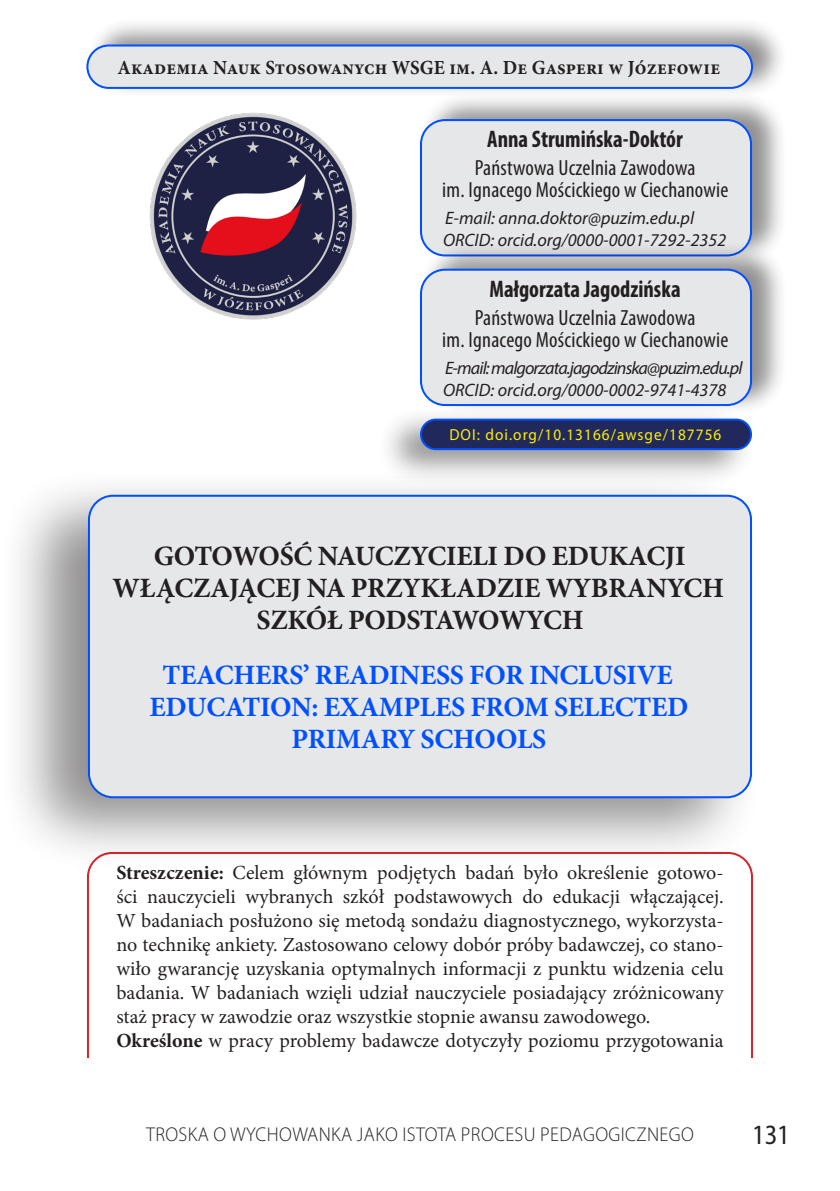
<style>
.page{position:relative;width:840px;height:1191px;background:#fff}
.page>*{position:absolute;margin:0;border:0;box-sizing:border-box;transform-origin:0 0}
.Tytuł_-ARTICLE_PL{font:700 28px/32px "Minion Pro";letter-spacing:-.01em;color:#231f20;text-align:center}
.Tytuł_-ARTICLE{font:700 28px/32px "Minion Pro";letter-spacing:-.01em;color:#0050ff;text-align:center}
.t1{font:semi-condensed 28px "Myriad Pro";color:#231f20;scale:.95 1}
.Ramka-Autor{font:700 condensed 24px "Myriad Pro";color:#231f20;scale:.95 1}
.Ramka-afiliacja{font:condensed 22px/22px "Myriad Pro";letter-spacing:.01em;color:#231f20;text-align:center}
.Abstarct_pol{font:20px/24px "Minion Pro";color:#231f20;text-align:justify}
.Pagina-dolna{font:700 20px "Minion Pro";letter-spacing:.01em;color:#231f20;scale:.95 1}
.t2{font:300 20px "Myriad Pro";letter-spacing:.02em;color:#231f20;scale:.95 1}
.Ramka-ORCID{font:italic 18px "Myriad Pro";color:#231f20}
.Ramka-email{font:italic 18px "Myriad Pro";letter-spacing:-.05em;color:#231f20}
.Ramka-email-2{font:italic 18px "Myriad Pro";color:#231f20}
.IC_-_Fiolet_numer{font:16px "Myriad Pro";letter-spacing:.07em;color:#fff101;scale:.95 1}
.s1{font-weight:700}
</style>
<div class="page">
<div style="left:86px;top:16px;width:702px;height:82px;background:#231f20;opacity:.5"></div>
<div style="left:87px;top:45px;width:664px;height:43px;background:#e6e7e9;border-radius:21px"></div>
<div style="left:86px;top:44px;width:666px;height:45px;border:2px solid #0050ff;border-radius:21px"></div>
<img style="left:149px;top:112px;width:208px;height:208px">
<div style="left:376px;top:405px;width:379px;height:82px;background:#231f20;opacity:.5"></div>
<div style="left:421px;top:419px;width:329px;height:30px;background:#21285c;border-radius:15px"></div>
<div style="left:420px;top:418px;width:331px;height:32px;border:2px solid #0050ff;border-radius:15px"></div>
<div style="left:0;top:467px;width:762px;height:405px;background:#231f20;opacity:.5"></div>
<div style="left:89px;top:496px;width:661px;height:301px;background:#e6e7e9;border-radius:24px"></div>
<div style="left:88px;top:495px;width:663px;height:303px;border:2px solid #0050ff;border-radius:24px"></div>
<div style="left:418px;top:91px;width:370px;height:175px;background:#231f20;opacity:.5"></div>
<div style="left:421px;top:120px;width:329px;height:135px;background:#e6e7e9;border-radius:24px"></div>
<div style="left:420px;top:119px;width:331px;height:137px;border:2px solid #0050ff;border-radius:24px"></div>
<div style="left:418px;top:240px;width:370px;height:175px;background:#231f20;opacity:.5"></div>
<div style="left:421px;top:270px;width:329px;height:135px;background:#e6e7e9;border-radius:24px"></div>
<div style="left:420px;top:269px;width:331px;height:137px;border:2px solid #0050ff;border-radius:24px"></div>
<svg style="left:86px;top:851px;width:667px;height:208px"></svg>
<p class="Pagina-dolna" style="left:117px;top:53px;width:635px">Akademia Nauk Stosowanych WSGE im. A. De Gasperi w Józefowie</p>
<p class="Ramka-Autor" style="left:487px;top:124px;width:207px">Anna Strumińska-Doktór</p>
<p class="Ramka-afiliacja" style="left:442px;top:157px;width:287px">Państwowa Uczelnia Zawodowa<br>im. Ignacego Mościckiego w Ciechanowie</p>
<p class="Ramka-email-2" style="left:445px;top:207px;width:250px">E-mail: anna.doktor@puzim.edu.pl</p>
<p class="Ramka-ORCID" style="left:443px;top:229px;width:284px">ORCID: orcid.org/0000-0001-7292-2352</p>
<p class="Ramka-Autor" style="left:489px;top:274px;width:202px">Małgorzata Jagodzińska</p>
<p class="Ramka-afiliacja" style="left:442px;top:306px;width:287px">Państwowa Uczelnia Zawodowa<br>im. Ignacego Mościckiego w Ciechanowie</p>
<p class="Ramka-email" style="left:445px;top:357px;width:299px">E-mail: malgorzata.jagodzinska@puzim.edu.pl</p>
<p class="Ramka-ORCID" style="left:443px;top:378px;width:284px">ORCID: orcid.org/0000-0002-9741-4378</p>
<p class="IC_-_Fiolet_numer" style="left:449px;top:425px;width:287px">DOI: doi.org/10.13166/awsge/187756</p>
<p class="Tytuł_-ARTICLE_PL" style="left:112px;top:540px;width:613px">GOTOWOŚĆ NAUCZYCIELI DO EDUKACJI<br>WŁĄCZAJĄCEJ NA PRZYKŁADZIE WYBRANYCH<br>SZKÓŁ PODSTAWOWYCH</p>
<p class="Tytuł_-ARTICLE" style="left:149px;top:658px;width:540px">TEACHERS’ READINESS FOR INCLUSIVE<br>EDUCATION: EXAMPLES FROM SELECTED<br>PRIMARY SCHOOLS</p>
<p class="Abstarct_pol" style="left:116px;top:860px;width:608px"><span class="s1">Streszczenie:</span> Celem głównym podjętych badań było określenie gotowo&shy;ści nauczycieli wybranych szkół podstawowych do edukacji włączającej.<br>W badaniach posłużono się metodą sondażu diagnostycznego, wykorzysta&shy;no technikę ankiety. Zastosowano celowy dobór próby badawczej, co stano&shy;wiło gwarancję uzyskania optymalnych informacji z punktu widzenia celu badania. W badaniach wzięli udział nauczyciele posiadający zróżnicowany staż pracy w zawodzie oraz wszystkie stopnie awansu zawodowego.</p>
<p class="Abstarct_pol" style="left:116px;top:1028px;width:608px"><span class="s1">Określone</span> w pracy problemy badawcze dotyczyły poziomu przygotowania</p>
<p class="t2" style="left:146px;top:1121px;width:577px">TROSKA O WYCHOWANKA JAKO ISTOTA PROCESU PEDAGOGICZNEGO</p>
<h1 class="t1" style="left:751px;top:1117px;width:41px">131</h1>
</div>
